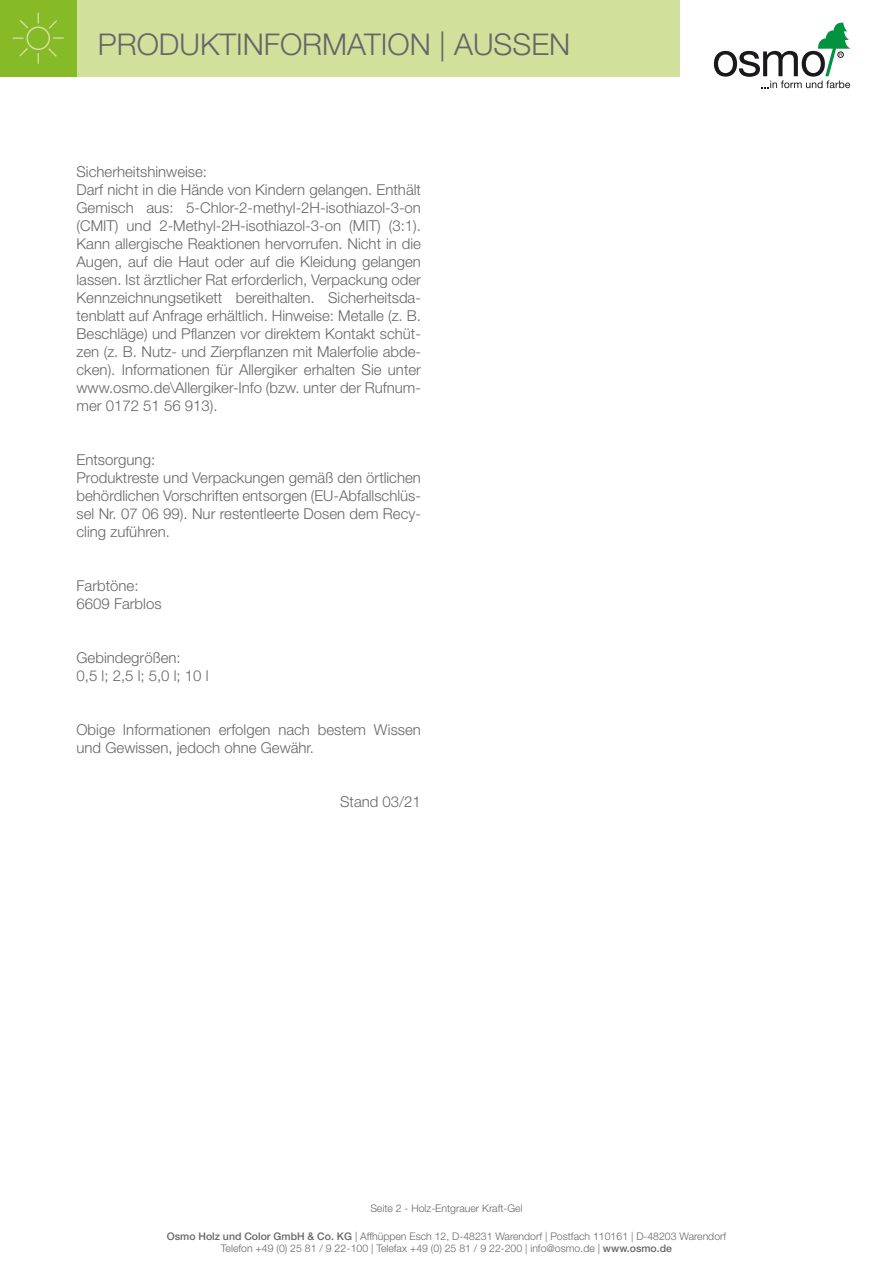
<style>
.page{position:relative;width:893px;height:1263px;background:#fff}
.page>*{position:absolute;margin:0;border:0;box-sizing:border-box;transform-origin:0 0}
.t1{font:300 30px "Helvetica Neue";color:#656668}
.t2{font:300 15px/18px "Helvetica Neue";color:#656668}
.t3{font:300 10.5px/12.6px "Helvetica Neue";color:#656668;text-align:center}
.s1{font-weight:500}
</style>
<div class="page">
<div style="left:77px;top:0;width:603px;height:77px;background:#d1e09b"></div>
<svg style="left:714px;top:23px;width:136px;height:65px"></svg>
<div style="left:0;top:0;width:77px;height:77px;background:#86ba26"></div>
<svg style="left:12px;top:12px;width:52px;height:52px"></svg>
<h1 class="t1" style="left:98px;top:26px;width:350px">PRODUKTINFORMATION |</h1>
<p class="t2" style="left:77px;top:162px;width:346px">Sicherheitshinweise:<br>Darf nicht in die Hände von Kindern gelangen. Enthält Gemisch aus: 5-Chlor-2-methyl-2H-isothiazol-3-on (CMIT) und 2-Methyl-2H-isothiazol-3-on (MIT) (3:1).<br>Kann allergische Reaktionen hervorrufen. Nicht in die Augen, auf die Haut oder auf die Kleidung gelangen lassen. Ist ärztlicher Rat erforderlich, Verpackung oder Kennzeichnungsetikett bereithalten. Sicherheitsda&shy;tenblatt auf Anfrage erhältlich. Hinweise: Metalle (z. B.<br>Beschläge) und Pflanzen vor direktem Kontakt schüt&shy;zen (z. B. Nutz- und Zierpflanzen mit Malerfolie abde&shy;cken). Informationen für Allergiker erhalten Sie unter www.osmo.de\Allergiker-Info (bzw. unter der Rufnum&shy;mer 0172 51 56 913).</p>
<p class="t2" style="left:77px;top:450px;width:346px">Entsorgung:<br>Produktreste und Verpackungen gemäß den örtlichen behördlichen Vorschriften entsorgen (EU-Abfallschlüs&shy;sel Nr. 07 06 99). Nur restentleerte Dosen dem Recy&shy;cling zuführen.</p>
<p class="t2" style="left:77px;top:576px;width:87px">Farbtöne:<br>6609 Farblos</p>
<p class="t2" style="left:77px;top:648px;width:134px">Gebindegrößen:<br>0,5 l; 2,5 l; 5,0 l; 10 l</p>
<p class="t2" style="left:77px;top:720px;width:346px">Obige Informationen erfolgen nach bestem Wissen und Gewissen, jedoch ohne Gewähr.</p>
<p class="t2" style="left:340px;top:792px;width:82px">Stand 03/21</p>
<p class="t3" style="left:370px;top:1202px;width:154px">Seite 2 - Holz-Entgrauer Kraft-Gel</p>
<p class="t3" style="left:167px;top:1229px;width:561px"><span class="s1">Osmo Holz und Color GmbH &amp; Co. KG</span> | Affhüppen Esch 12, D-48231 Warendorf | Postfach 110161 | D-48203 Warendorf<br>Telefon +49 (0) 25 81 / 9 22-100 | Telefax +49 (0) 25 81 / 9 22-200 | info@osmo.de | <span class="s1">www.osmo.de</span></p>
</div>
